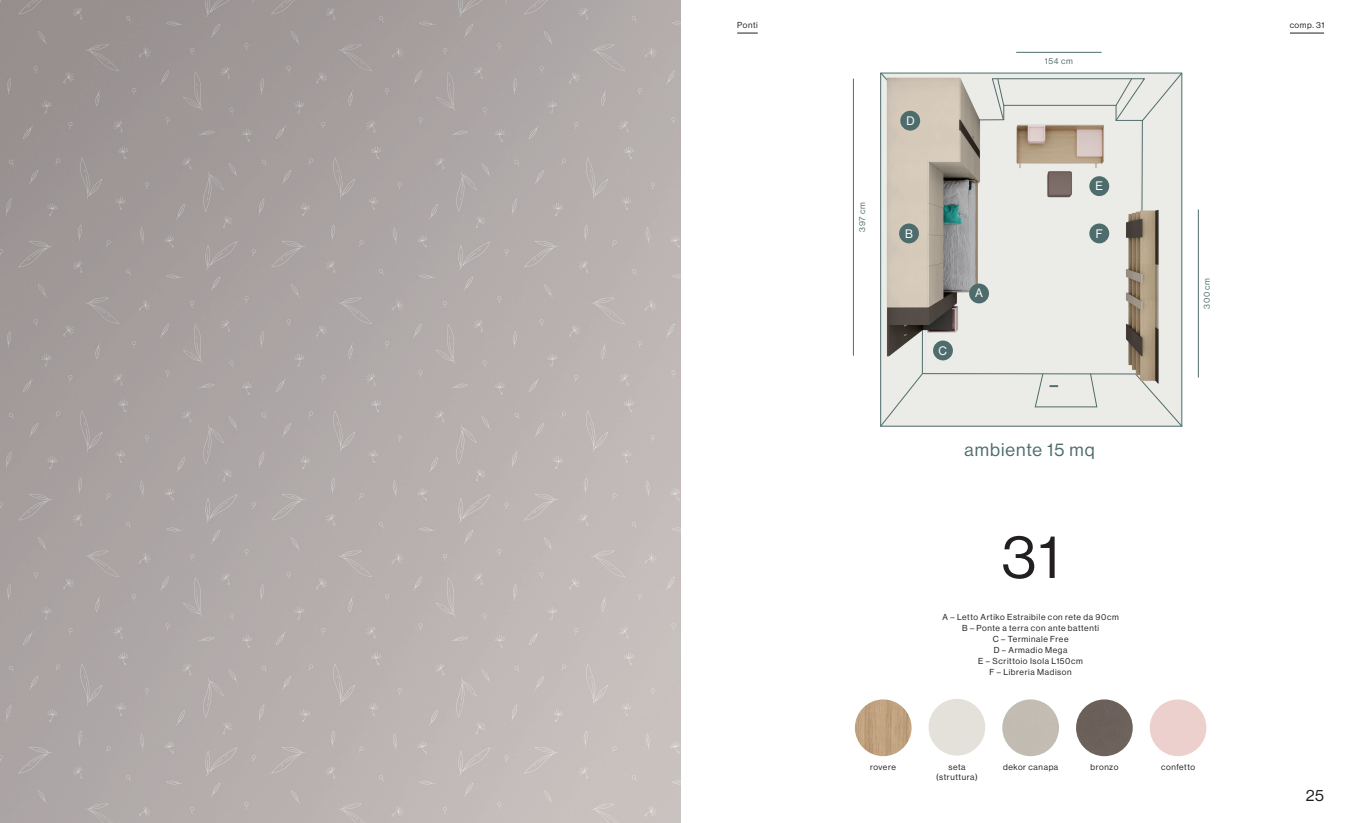
<style>
.page{position:relative;width:1361px;height:823px;background:#fff}
.page>*{position:absolute;margin:0;border:0;box-sizing:border-box;transform-origin:0 0}
.t1{font:60px "N Haas Grotesk DS Pro 55 Rg";color:#231f20}
.t2{font:18px "N Haas Grotesk DS Pro 55 Rg";letter-spacing:.06em;color:#4f6c6c}
.t3{font:16px "N Haas Grotesk DS Pro 55 Rg";color:#231f20}
.t4{font:12px "N Haas Grotesk DS Pro 55 Rg";color:#fff}
.t5{font:8.5px/11px "N Haas Grotesk DS Pro 55 Rg";letter-spacing:.07em;color:#231f20;text-align:center}
.t6{font:8.5px "N Haas Grotesk DS Pro 55 Rg";letter-spacing:.08em;color:#4f6c6c}
</style>
<div class="page">
<div style="left:1002px;top:699px;width:57px;height:56px;background:#c3bcb3;border-radius:28px"></div>
<div style="left:928px;top:698px;width:57px;height:57px;background:#e4e0da;border-radius:28px"></div>
<div style="left:1076px;top:699px;width:56px;height:56px;background:#6b615b;border-radius:28px"></div>
<img style="left:855px;top:699px;width:56px;height:56px;border-radius:28px">
<div style="left:1149px;top:699px;width:57px;height:56px;background:#ecd0cd;border-radius:28px"></div>
<img style="left:852px;top:51px;width:347px;height:376px">
<div style="left:899px;top:223px;width:20px;height:20px;background:#4f6c6c;border-radius:50%"></div>
<div style="left:1089px;top:176px;width:20px;height:20px;background:#4f6c6c;border-radius:50%"></div>
<div style="left:1089px;top:223px;width:20px;height:20px;background:#4f6c6c;border-radius:50%"></div>
<div style="left:900px;top:111px;width:20px;height:19px;background:#4f6c6c;border-radius:50%"></div>
<div style="left:933px;top:340px;width:20px;height:20px;background:#4f6c6c;border-radius:50%"></div>
<div style="left:969px;top:283px;width:20px;height:20px;background:#4f6c6c;border-radius:50%"></div>
<svg style="left:737px;top:33px;width:21px;height:1px"></svg>
<hr style="left:1290px;top:33px;width:34px;height:1px;background:#231f20">
<img style="left:0;top:0;width:680px;height:822px">
<p class="t5" style="left:737px;top:20px;width:22px">Ponti</p>
<p class="t5" style="left:1289px;top:20px;width:36px">comp. 31</p>
<p class="t6" style="left:857px;top:232px;width:31px;rotate:-90deg">397 cm</p>
<h3 class="t4" style="left:906px;top:114px;width:10px">D</h3>
<h3 class="t4" style="left:905px;top:226px;width:9px">B</h3>
<h3 class="t4" style="left:938px;top:343px;width:10px">C</h3>
<h3 class="t4" style="left:975px;top:286px;width:9px">A</h3>
<p class="t6" style="left:1045px;top:56px;width:30px">154 cm</p>
<h3 class="t4" style="left:1095px;top:179px;width:9px">E</h3>
<h3 class="t4" style="left:1096px;top:226px;width:8px">F</h3>
<h2 class="t2" style="left:964px;top:439px;width:132px">ambiente 15 mq</h2>
<h1 class="t1" style="left:1002px;top:522px;width:59px">31</h1>
<p class="t5" style="left:942px;top:611px;width:178px">A – Letto Artiko Estraibile con rete da 90cm<br>B – Ponte a terra con ante battenti<br>C – Terminale Free<br>D – Armadio Mega<br>E – Scrittoio Isola L150cm<br>F – Libreria Madison</p>
<p class="t6" style="left:1202px;top:309px;width:32px;rotate:-90deg">300 cm</p>
<p class="t5" style="left:870px;top:761px;width:27px">rovere</p>
<p class="t5" style="left:948px;top:761px;width:19px">seta</p>
<p class="t5" style="left:1003px;top:761px;width:57px">dekor canapa</p>
<p class="t5" style="left:1090px;top:761px;width:30px">bronzo</p>
<p class="t5" style="left:1161px;top:761px;width:36px">confetto</p>
<p class="t5" style="left:936px;top:771px;width:43px">(struttura)</p>
<h3 class="t3" style="left:1305px;top:785px;width:20px">25</h3>
</div>
